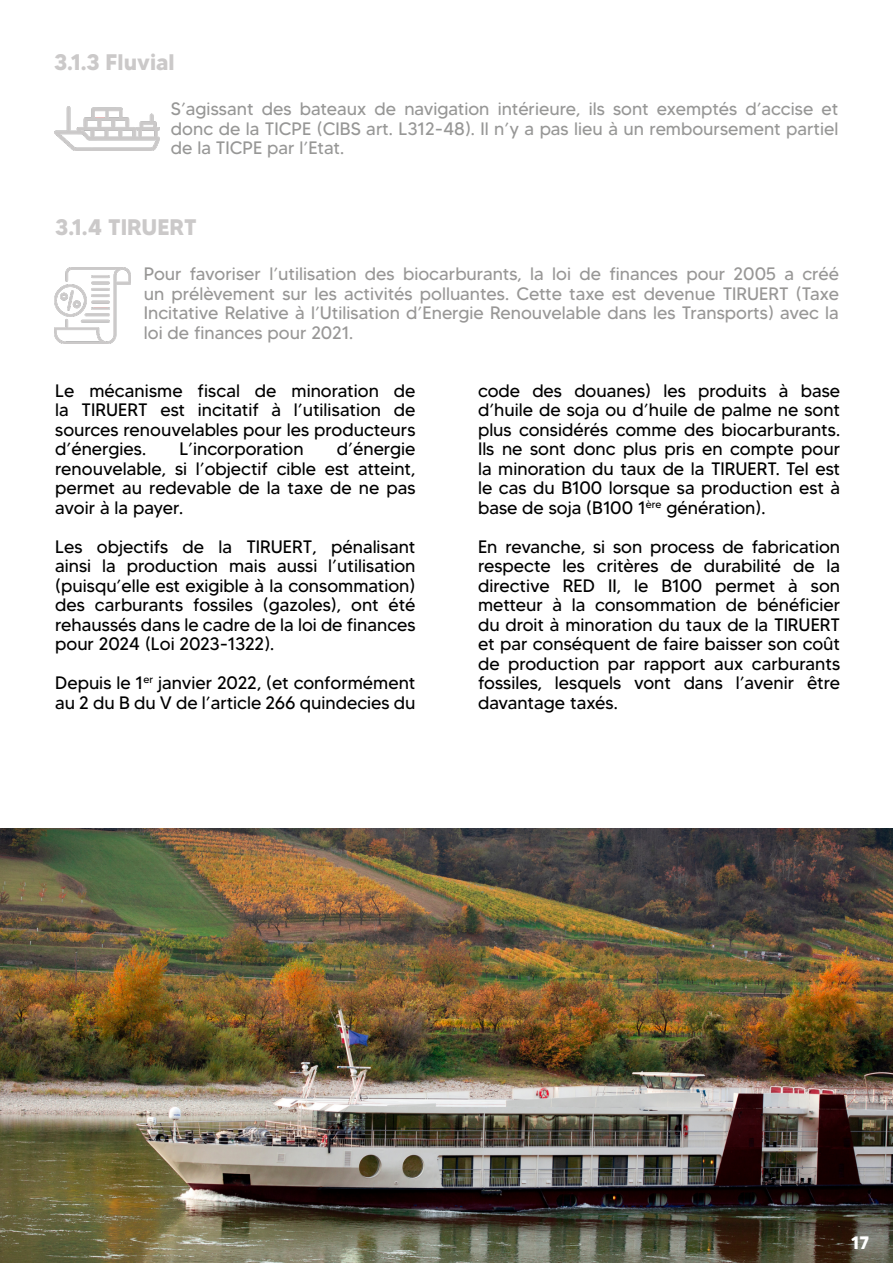
<style>
.page{position:relative;width:893px;height:1263px;background:#fff}
.page>*{position:absolute;margin:0;border:0;box-sizing:border-box;transform-origin:0 0}
.t1{font:700 22.5px "MADETOMMY";color:#cbc9c9}
.t2{font:18px/19.5px "MADETOMMY";color:#000;text-align:justify}
.t3{font:18px/19.5px "MADETOMMY";color:#989796;text-align:justify}
.t4{font:18px/19.5px "MADETOMMY";color:#979796;text-align:justify}
.t5{font:700 18px "MADETOMMY";color:#fff}
</style>
<div class="page">
<img style="left:54px;top:106px;width:106px;height:45px">
<img style="left:54px;top:267px;width:77px;height:77px">
<img style="left:0;top:828px;width:893px;height:435px">
<p class="t1" style="left:54px;top:48px;width:122px">3.1.3 Fluvial</p>
<p class="t4" style="left:171px;top:99px;width:669px">S’agissant des bateaux de navigation intérieure, ils sont exemptés d’accise et donc de la TICPE (CIBS art. L312-48). Il n’y a pas lieu à un remboursement partiel de la TICPE par l’Etat.</p>
<p class="t1" style="left:55px;top:213px;width:143px">3.1.4 TIRUERT</p>
<p class="t3" style="left:144px;top:264px;width:697px">Pour favoriser l’utilisation des biocarburants, la loi de finances pour 2005 a créé un prélèvement sur les activités polluantes. Cette taxe est devenue TIRUERT (Taxe Incitative Relative à l’Utilisation d’Energie Renouvelable dans les Transports) avec la loi de finances pour 2021.</p>
<p class="t2" style="left:55px;top:381px;width:362px">Le mécanisme fiscal de minoration de la TIRUERT est incitatif à l’utilisation de sources renouvelables pour les producteurs d’énergies.</p>
<p class="t2" style="left:55px;top:439px;width:362px;text-indent:282px">d’énergie renouvelable, si l’objectif cible est atteint, permet au redevable de la taxe de ne pas avoir à la payer.</p>
<p class="t2" style="left:55px;top:537px;width:362px">Les objectifs de la TIRUERT, pénalisant ainsi la production mais aussi l’utilisation (puisqu’elle est exigible à la consommation) des carburants fossiles (gazoles), ont été rehaussés dans le cadre de la loi de finances pour 2024 (Loi 2023-1322).</p>
<p class="t2" style="left:55px;top:673px;width:362px">Depuis le 1<sup>er</sup> janvier 2022, (et conformément au 2 du B du V de l’article 266 quindecies du</p>
<p class="t2" style="left:179px;top:439px;width:126px">L’incorporation</p>
<p class="t2" style="left:478px;top:381px;width:364px">code des douanes) les produits à base d’huile de soja ou d’huile de palme ne sont plus considérés comme des biocarburants.<br>Ils ne sont donc plus pris en compte pour la minoration du taux de la TIRUERT. Tel est le cas du B100 lorsque sa production est à base de soja (B100 1<sup>ère</sup> génération).</p>
<p class="t2" style="left:478px;top:537px;width:364px">En revanche, si son process de fabrication respecte les critères de durabilité de la directive RED II, le B100 permet à son metteur à la consommation de bénéficier du droit à minoration du taux de la TIRUERT et par conséquent de faire baisser son coût de production par rapport aux carburants fossiles, lesquels vont dans l’avenir être davantage taxés.</p>
<p class="t5" style="left:851px;top:1232px;width:19px">17</p>
</div>
